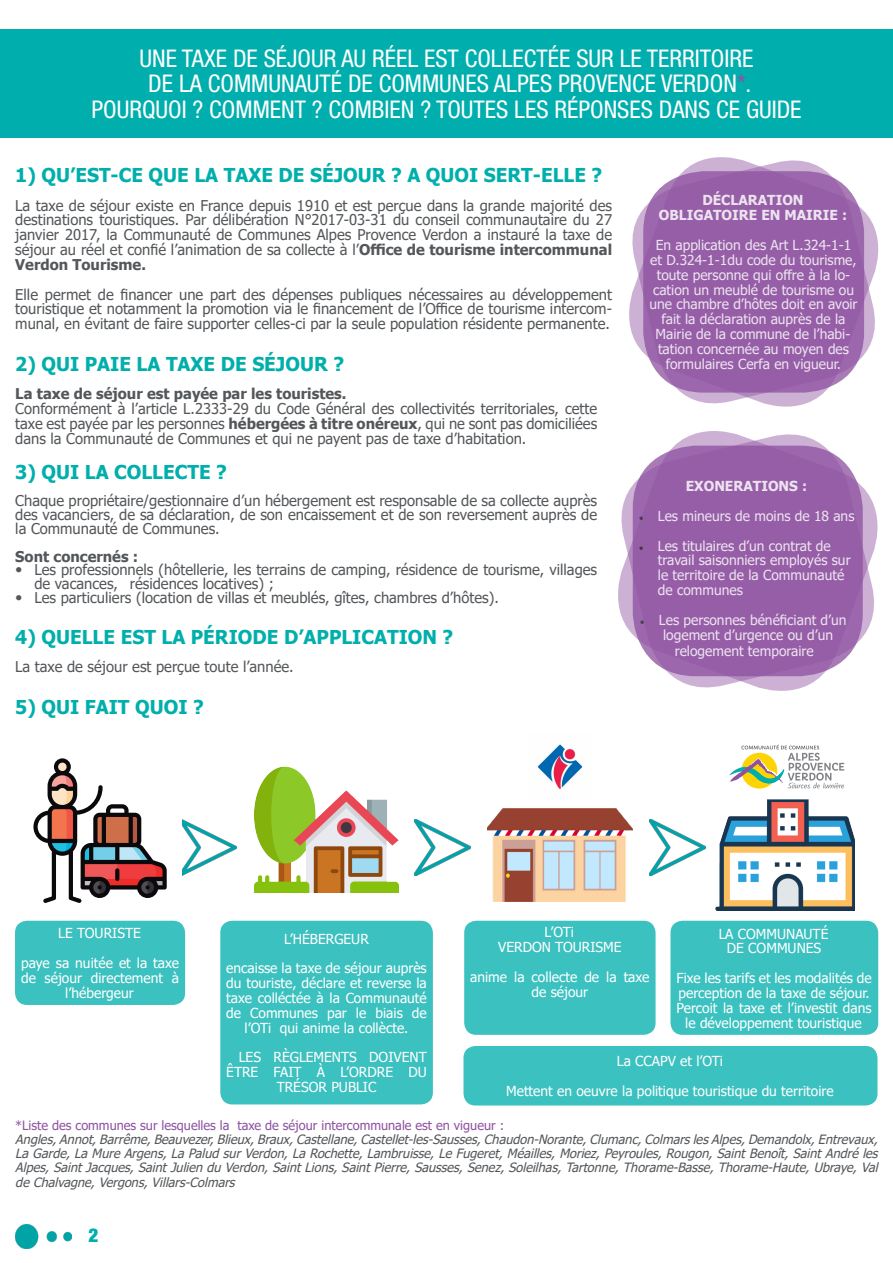
<style>
.page{position:relative;width:893px;height:1263px;background:#fff}
.page>*{position:absolute;margin:0;border:0;box-sizing:border-box;transform-origin:0 0}
.Style_de_paragraphe{font:condensed 24.45px "Helvetica Neue LT Std";color:#fff}
.Style_de_paragraphe-2{font:700 19.05px "Tahoma";color:#00afab}
.t1{font:900 condensed 19.05px "Helvetica Neue LT Std";color:#00afad}
.Style_de_paragraphe-3{font:14.85px/14.9px "Tahoma";color:#54575a;text-align:justify}
.Style_de_paragraphe-4{font:700 14.85px "Tahoma";color:#54575a}
.t2{font:13.8px/14.9px "Tahoma";color:#fff;text-align:center}
.t3{font:700 13.8px/14.9px "Tahoma";color:#fff;text-align:center}
.Style_de_paragraphe-5{font:italic 12.75px/14.2px "Tahoma";color:#54575a;text-align:justify}
.Style_de_paragraphe-6{font:12.75px "Tahoma";color:#8e52a1}
.s1{color:#8e52a1}
.s2{font-weight:700}
.s3{font-family:"Helvetica Neue LT Std";font-stretch:condensed}
.s4{font-family:"Minion Pro";font-size:12.75px;color:#231f20}
</style>
<div class="page">
<img style="left:15px;top:1225px;width:56px;height:23px">
<div style="left:0;top:29px;width:893px;height:109px;background:#00afad"></div>
<svg style="left:618px;top:431px;width:260px;height:260px"></svg>
<div style="left:633px;top:446px;width:230px;height:230px;background:#955ea7;border-radius:63px"></div>
<svg style="left:629px;top:157px;width:250px;height:250px"></svg>
<div style="left:643px;top:171px;width:221px;height:222px;background:#955ea7;border-radius:61px"></div>
<div style="left:463px;top:1046px;width:414px;height:59px;background:#3bc1bf;border-radius:12px"></div>
<svg style="left:33px;top:758px;width:134px;height:145px"></svg>
<svg style="left:115px;top:868px;width:4px;height:13px"></svg>
<img style="left:254px;top:766px;width:145px;height:126px">
<img style="left:715px;top:769px;width:140px;height:141px">
<div style="left:220px;top:921px;width:213px;height:183px;background:#3bc1bf;border-radius:12px"></div>
<div style="left:670px;top:921px;width:208px;height:114px;background:#3bc1bf;border-radius:12px"></div>
<div style="left:15px;top:921px;width:170px;height:84px;background:#3bc1bf;border-radius:12px"></div>
<img style="left:182px;top:819px;width:54px;height:56px">
<img style="left:650px;top:819px;width:56px;height:56px">
<img style="left:414px;top:819px;width:56px;height:56px">
<img style="left:488px;top:808px;width:144px;height:93px">
<img style="left:537px;top:744px;width:46px;height:45px">
<div style="left:464px;top:921px;width:192px;height:114px;background:#3bc1bf;border-radius:12px"></div>
<svg style="left:729px;top:745px;width:115px;height:43px"></svg>
<p class="Style_de_paragraphe" style="left:139px;top:44px;width:615px">UNE TAXE DE SÉJOUR AU RÉEL EST COLLECTÉE SUR LE TERRITOIRE</p>
<p class="Style_de_paragraphe" style="left:148px;top:69px;width:605px">DE LA COMMUNAUTÉ DE COMMUNES ALPES PROVENCE VERDON<span class="s1">*</span>.</p>
<p class="Style_de_paragraphe" style="left:91px;top:95px;width:712px">POURQUOI ? COMMENT ? COMBIEN ? TOUTES LES RÉPONSES DANS CE GUIDE</p>
<p class="Style_de_paragraphe-2" style="left:15px;top:162px;width:588px">1) QU’EST-CE QUE LA TAXE DE SÉJOUR ? A QUOI SERT-ELLE ?</p>
<p class="Style_de_paragraphe-3" style="left:15px;top:198px;width:598px">La taxe de séjour existe en France depuis 1910 et est perçue dans la grande majorité des destinations touristiques. Par délibération N°2017-03-31 du conseil communautaire du 27 janvier 2017, la Communauté de Communes Alpes Provence Verdon a instauré la taxe de séjour au réel et confié l’animation de sa collecte à l’<span class="s2">Office de tourisme intercommunal Verdon Tourisme.</span></p>
<p class="Style_de_paragraphe-3" style="left:15px;top:288px;width:598px">Elle permet de financer une part des dépenses publiques nécessaires au développement touristique et notamment la promotion via le financement de l’Office de tourisme intercom&shy;munal, en évitant de faire supporter celles-ci par la seule population résidente permanente.</p>
<p class="Style_de_paragraphe-2" style="left:15px;top:350px;width:330px">2) QUI PAIE LA TAXE DE SÉJOUR ?</p>
<p class="Style_de_paragraphe-4" style="left:15px;top:383px;width:333px">La taxe de séjour est payée par les touristes.</p>
<p class="Style_de_paragraphe-3" style="left:15px;top:402px;width:583px">Conformément à l’article L.2333-29 du Code Général des collectivités territoriales, cette taxe est payée par les personnes <span class="s2">hébergées à titre onéreux</span>, qui ne sont pas domiciliées dans la Communauté de Communes et qui ne payent pas de taxe d’habitation.</p>
<p class="Style_de_paragraphe-2" style="left:15px;top:459px;width:213px">3) QUI LA COLLECTE ?</p>
<p class="Style_de_paragraphe-3" style="left:15px;top:495px;width:583px;line-height:13.8px">Chaque propriétaire/gestionnaire d’un hébergement est responsable de sa collecte auprès des vacanciers, de sa déclaration, de son encaissement et de son reversement auprès de la Communauté de Communes.</p>
<p class="Style_de_paragraphe-4" style="left:15px;top:546px;width:124px">Sont concernés :</p>
<p class="Style_de_paragraphe-3" style="left:34px;top:564px;width:564px;line-height:13.8px;text-indent:-19px"><span class="s3">•</span> Les professionnels (hôtellerie, les terrains de camping, résidence de tourisme, villages de vacances, résidences locatives) ;</p>
<p class="Style_de_paragraphe-3" style="left:15px;top:591px;width:485px"><span class="s3">•</span> Les particuliers (location de villas et meublés, gîtes, chambres d’hôtes).</p>
<p class="Style_de_paragraphe-2" style="left:15px;top:624px;width:439px">4) QUELLE EST LA PÉRIODE D’APPLICATION ?</p>
<p class="Style_de_paragraphe-3" style="left:15px;top:660px;width:280px">La taxe de séjour est perçue toute l’année.</p>
<p class="Style_de_paragraphe-2" style="left:15px;top:694px;width:190px">5) QUI FAIT QUOI ?</p>
<p class="t3" style="left:659px;top:194px;width:190px">DÉCLARATION<br>OBLIGATOIRE EN MAIRIE :</p>
<p class="t2" style="left:649px;top:238px;width:210px">En application des Art L.324-1-1 et D.324-1-1du code du tourisme, toute personne qui offre à la lo&shy;cation un meublé de tourisme ou une chambre d’hôtes doit en avoir fait la déclaration auprès de la<br>Mairie de la commune de l’habi&shy;tation concernée au moyen des formulaires Cerfa en vigueur.</p>
<p class="t3" style="left:686px;top:479px;width:123px">EXONERATIONS :</p>
<p class="t2" style="left:639px;top:509px;width:217px"><span class="s4">•</span> Les mineurs de moins de 18 ans</p>
<p class="t2" style="left:658px;top:539px;width:194px;text-align:left;text-indent:-19px"><span class="s4">•</span> Les titulaires d’un contrat de travail saisonniers employés sur le territoire de la Communauté de communes</p>
<p class="t2" style="left:663px;top:613px;width:185px;text-align:left;text-indent:-23px"><span class="s4">•</span> Les personnes bénéficiant d’un logement d’urgence ou d’un</p>
<p class="t2" style="left:675px;top:644px;width:140px">relogement temporaire</p>
<p class="t2" style="left:21px;top:919px;width:160px;line-height:29.7px">LE TOURISTE<br>paye sa nuitée et la taxe</p>
<p class="t2" style="left:21px;top:971px;width:160px">de séjour directement à l’hébergeur</p>
<p class="t2" style="left:226px;top:924px;width:202px;line-height:29.7px">L’HÉBERGEUR<br>encaisse la taxe de séjour auprès</p>
<p class="t2" style="left:226px;top:976px;width:202px">du touriste, déclare et reverse la taxe colléctée à la Communauté de Communes par le biais de l’OTi qui anime la collècte.</p>
<p class="t2" style="left:239px;top:1051px;width:189px">LES RÈGLEMENTS DOIVENT</p>
<p class="t2" style="left:226px;top:1065px;width:202px">ÊTRE FAIT À L’ORDRE DU</p>
<p class="t2" style="left:277px;top:1080px;width:101px">TRÉSOR PUBLIC</p>
<p class="t2" style="left:498px;top:925px;width:125px">L’OTi<br>VERDON TOURISME</p>
<p class="t2" style="left:470px;top:970px;width:181px">anime la collecte de la taxe de séjour</p>
<p class="t2" style="left:719px;top:927px;width:111px">LA COMMUNAUTÉ<br>DE COMMUNES</p>
<p class="t2" style="left:676px;top:971px;width:197px">Fixe les tarifs et les modalités de perception de la taxe de séjour.<br>Percoit la taxe et l’investit dans le développement touristique</p>
<p class="t2" style="left:506px;top:1047px;width:329px;line-height:29.7px">La CCAPV et l’OTi<br>Mettent en oeuvre la politique touristique du territoire</p>
<p class="Style_de_paragraphe-6" style="left:15px;top:1117px;width:490px">*Liste des communes sur lesquelles la taxe de séjour intercommunale est en vigueur :</p>
<p class="Style_de_paragraphe-5" style="left:15px;top:1133px;width:868px">Angles,Annot,Barrême,Beauvezer,Blieux,Braux,Castellane,Castellet-les-Sausses,Chaudon-Norante,Clumanc,ColmarslesAlpes,Demandolx,Entrevaux, LaGarde,LaMureArgens,LaPaludsurVerdon,LaRochette,Lambruisse,LeFugeret,Méailles,Moriez,Peyroules,Rougon,SaintBenoît,SaintAndréles Alpes,SaintJacques,SaintJulienduVerdon,SaintLions,SaintPierre,Sausses,Senez,Soleilhas,Tartonne,Thorame-Basse,Thorame-Haute,Ubraye,Val deChalvagne,Vergons,Villars-Colmars</p>
<p class="t1" style="left:89px;top:1224px;width:11px">2</p>
</div>
